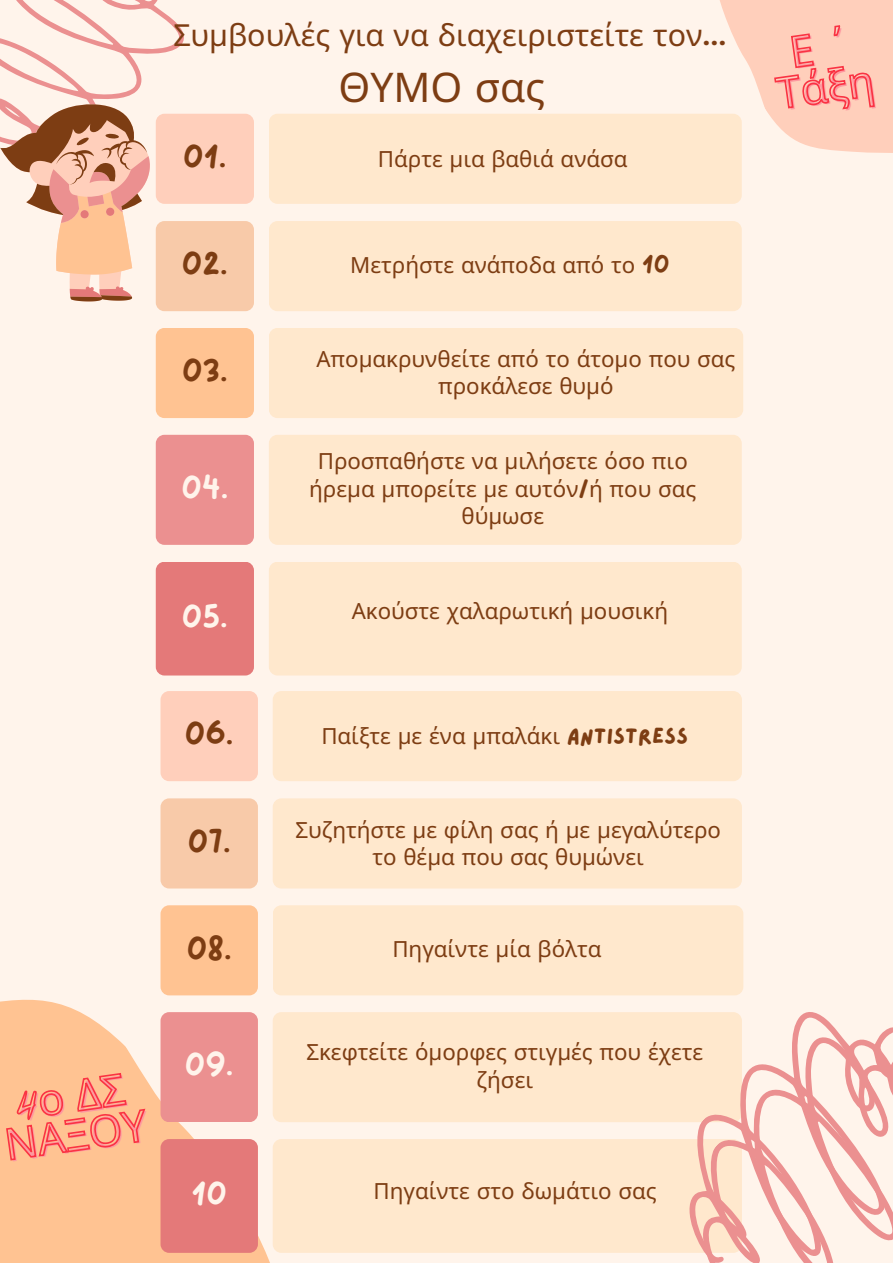
<style>
.page{position:relative;width:893px;height:1263px;background:#fff4eb}
.page>*{position:absolute;margin:0;border:0;box-sizing:border-box;transform-origin:0 0}
.t1{font:43.28px/38.8px "Noto Sans";color:#fd98a0;text-align:center}
.t2{font:40.88px "Noto Sans";color:#7d3d13}
.t3{font:30.38px "Noto Sans";color:#7d3d13}
.t4{font:28.88px "Lazydog";color:#7d3d13}
.t5{font:28.88px "Lazydog";color:#fff4eb}
.t6{font:22.27px/27.6px "Noto Sans";color:#7d3d13;text-align:center}
.s1{font-family:"Lazydog"}
.s2{font-family:"Majesty Yandi Designs"}
</style>
<div class="page">
<svg style="left:719px;top:0;width:174px;height:153px;fill:#ffcfbb"></svg>
<svg style="left:0;top:882px;width:350px;height:381px"></svg>
<svg style="left:0;top:0;width:217px;height:301px"></svg>
<div style="left:269px;top:114px;width:473px;height:90px;background:#ffe8cd;border-radius:9px"></div>
<div style="left:269px;top:221px;width:473px;height:90px;background:#ffe8cd;border-radius:9px"></div>
<div style="left:156px;top:114px;width:98px;height:90px;background:#ffcfbb;border-radius:9px"></div>
<div style="left:269px;top:328px;width:474px;height:90px;background:#ffe8cd;border-radius:9px"></div>
<div style="left:269px;top:435px;width:473px;height:110px;background:#ffe8cd;border-radius:9px"></div>
<div style="left:269px;top:562px;width:473px;height:113px;background:#ffe8cd;border-radius:9px"></div>
<div style="left:156px;top:221px;width:98px;height:90px;background:#f8caa9;border-radius:9px"></div>
<div style="left:156px;top:328px;width:98px;height:90px;background:#ffc392;border-radius:9px"></div>
<div style="left:156px;top:435px;width:98px;height:110px;background:#eb9090;border-radius:9px"></div>
<div style="left:156px;top:562px;width:98px;height:113px;background:#e47979;border-radius:9px"></div>
<div style="left:273px;top:691px;width:469px;height:90px;background:#ffe8cd;border-radius:9px"></div>
<div style="left:273px;top:798px;width:469px;height:90px;background:#ffe8cd;border-radius:9px"></div>
<div style="left:160px;top:691px;width:98px;height:90px;background:#ffcfbb;border-radius:9px"></div>
<div style="left:273px;top:905px;width:470px;height:90px;background:#ffe8cd;border-radius:9px"></div>
<div style="left:273px;top:1012px;width:469px;height:110px;background:#ffe8cd;border-radius:9px"></div>
<div style="left:273px;top:1139px;width:469px;height:114px;background:#ffe8cd;border-radius:9px"></div>
<div style="left:160px;top:798px;width:98px;height:90px;background:#f8caa9;border-radius:9px"></div>
<div style="left:160px;top:905px;width:98px;height:90px;background:#ffc392;border-radius:9px"></div>
<div style="left:160px;top:1012px;width:98px;height:110px;background:#eb9090;border-radius:9px"></div>
<div style="left:160px;top:1139px;width:98px;height:114px;background:#e47979;border-radius:9px"></div>
<svg style="left:689px;top:1012px;width:204px;height:251px"></svg>
<svg style="left:5px;top:1071px;width:146px;height:91px;background:#feac85"></svg>
<svg style="left:772px;top:24px;width:103px;height:97px;background:#febbac"></svg>
<p class="t3" style="left:173px;top:13px;width:555px">Συμβουλές για να διαχειριστείτε τον<span class="s1">...</span></p>
<p class="t2" style="left:338px;top:58px;width:208px">ΘΥΜΟ σας</p>
<h2 class="t6" style="left:378px;top:144px;width:251px">Πάρτε μια βαθιά ανάσα</h2>
<p class="t4" style="left:183px;top:144px;width:45px">01.</p>
<h2 class="t4" style="left:182px;top:251px;width:47px">02.</h2>
<h2 class="t4" style="left:182px;top:358px;width:47px">03.</h2>
<p class="t5" style="left:181px;top:474px;width:49px">04.</p>
<h2 class="t5" style="left:182px;top:603px;width:47px">05.</h2>
<h1 class="t6" style="left:350px;top:251px;width:321px">Μετρήστε ανάποδα από το <span class="s1">10</span></h1>
<p class="t6" style="left:316px;top:344px;width:420px">Απομακρυνθείτε από το άτομο που σας προκάλεσε θυμό</p>
<p class="t6" style="left:309px;top:447px;width:388px">Προσπαθήστε να μιλήσετε όσο πιο ήρεμα μπορείτε με αυτόν<span class="s1">/</span>ή που σας θύμωσε</p>
<h2 class="t6" style="left:352px;top:596px;width:318px">Ακούστε χαλαρωτική μουσική</h2>
<h2 class="t4" style="left:185px;top:721px;width:50px">06.</h2>
<p class="t4" style="left:188px;top:828px;width:44px">07.</p>
<h2 class="t4" style="left:187px;top:935px;width:46px">08.</h2>
<h1 class="t1" style="left:-1px;top:1087px;width:144px;rotate:-8deg"><span class="s2">4</span>ο ΔΣ<br>ΝΑΞΟΥ</h1>
<h2 class="t5" style="left:185px;top:1052px;width:50px">09.</h2>
<p class="t5" style="left:191px;top:1180px;width:37px">10</p>
<h2 class="t6" style="left:321px;top:722px;width:368px">Παίξτε με ένα μπαλάκι <span class="s1">ANTISTRESS</span></h2>
<p class="t6" style="left:295px;top:815px;width:427px">Συζητήστε με φίλη σας ή με μεγαλύτερο το θέμα που σας θυμώνει</p>
<h2 class="t6" style="left:392px;top:935px;width:211px">Πηγαίντε μία βόλτα</h2>
<p class="t6" style="left:306px;top:1038px;width:398px">Σκεφτείτε όμορφες στιγμές που έχετε ζήσει</p>
<p class="t6" style="left:373px;top:1176px;width:284px">Πηγαίντε στο δωμάτιο σας</p>
<h1 class="t1" style="left:770px;top:36px;width:99px;rotate:-8deg">Ε ΄<br>Τάξη</h1>
</div>
